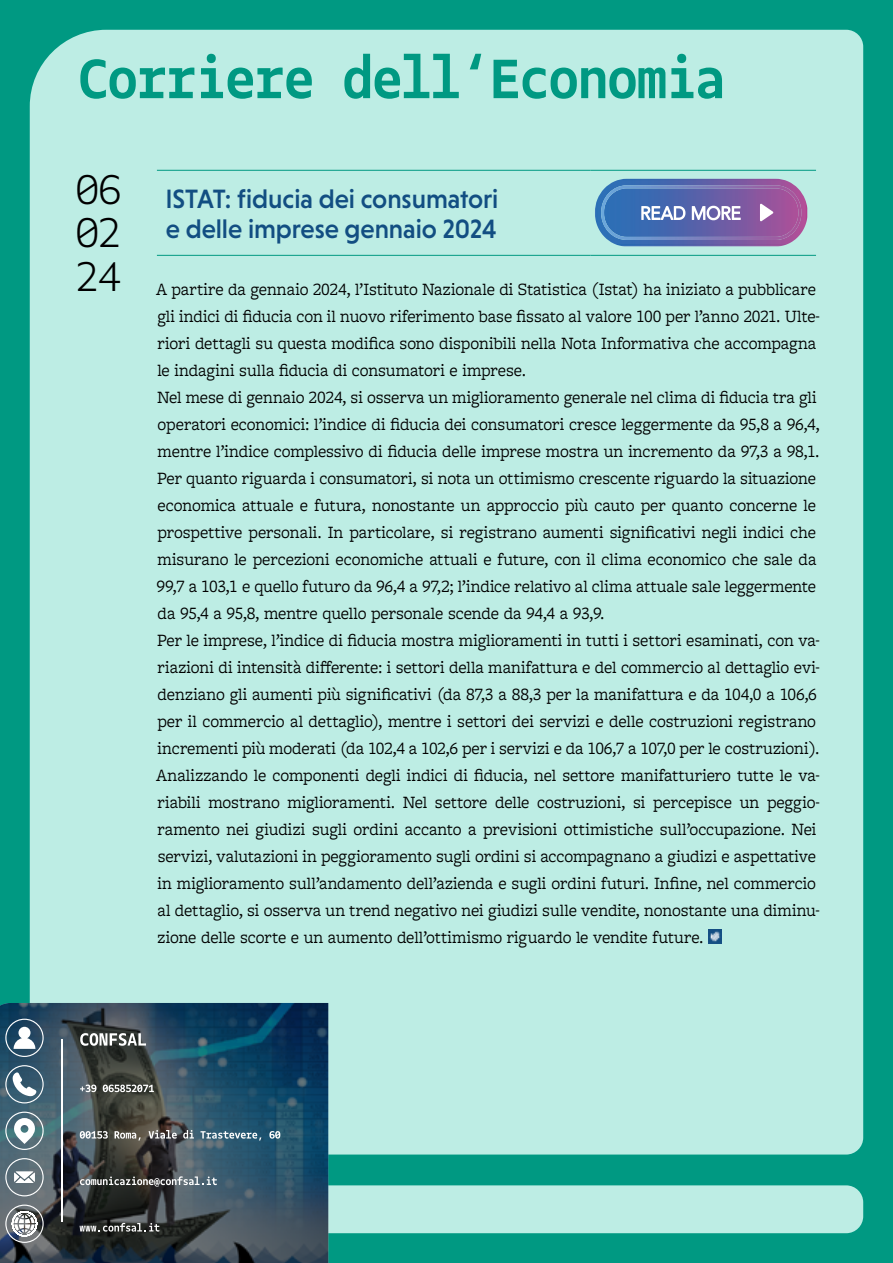
<style>
.page{position:relative;width:893px;height:1263px;background:#009982}
.page>*{position:absolute;margin:0;border:0;box-sizing:border-box;transform-origin:0 0}
.t1{font:700 60px "Gemeli Mono";letter-spacing:-.01em;color:#009982}
._4_DATA{font:300 45px "Gemeli Mono";color:#000}
._1_Titolo_Norma{font:500 27px/30px "Niveau Grotesk";letter-spacing:-.005em;color:#124e82}
._2_Testo_Norma{font:18px/27px "Freight Macro Pro";letter-spacing:-.005em;color:#000}
</style>
<div class="page">
<div style="left:30px;top:30px;width:833px;height:1124px;background:#bdede4"></div>
<hr style="left:157px;top:170px;width:434px;height:1px;background:#009982">
<hr style="left:591px;top:170px;width:225px;height:1px;background:#009982">
<hr style="left:157px;top:255px;width:434px;height:1px;background:#009982">
<hr style="left:591px;top:255px;width:225px;height:1px;background:#009982">
<img style="left:595px;top:179px;width:212px;height:67px">
<img style="left:601px;top:185px;width:200px;height:55px">
<svg style="left:641px;top:206px;width:44px;height:14px"></svg>
<svg style="left:692px;top:206px;width:49px;height:14px"></svg>
<svg style="left:760px;top:204px;width:13px;height:17px"></svg>
<img style="left:708px;top:930px;width:14px;height:13px">
<svg style="left:0;top:1003px;width:328px;height:260px;background:#2b495a"></svg>
<svg style="left:5px;top:1065px;width:39px;height:38px"></svg>
<svg style="left:5px;top:1019px;width:39px;height:38px"></svg>
<svg style="left:5px;top:1111px;width:39px;height:39px;background:#8299a1"></svg>
<hr style="left:61px;top:1039px;width:1px;height:183px;background:#fff">
<svg style="left:80px;top:1084px;width:16px;height:8px"></svg>
<svg style="left:103px;top:1084px;width:51px;height:8px"></svg>
<svg style="left:80px;top:1033px;width:66px;height:13px"></svg>
<svg style="left:80px;top:1131px;width:28px;height:7px"></svg>
<svg style="left:115px;top:1131px;width:26px;height:9px"></svg>
<svg style="left:149px;top:1130px;width:28px;height:8px"></svg>
<svg style="left:183px;top:1130px;width:11px;height:8px"></svg>
<svg style="left:200px;top:1131px;width:61px;height:9px"></svg>
<svg style="left:269px;top:1131px;width:11px;height:7px"></svg>
<svg style="left:5px;top:1158px;width:858px;height:85px"></svg>
<h1 class="t1" style="left:78px;top:37px;width:649px">Corriere dell‘Economia</h1>
<p class="_4_DATA" style="left:76px;top:158px;width:46px">06</p>
<p class="_4_DATA" style="left:76px;top:202px;width:46px">02</p>
<p class="_4_DATA" style="left:76px;top:245px;width:46px">24</p>
<p class="_1_Titolo_Norma" style="left:165px;top:184px;width:335px">ISTAT: fiducia dei consumatori e delle imprese gennaio 2024</p>
<p class="_2_Testo_Norma" style="left:156px;top:275px;width:665px">A partire da gennaio 2024, l’Istituto Nazionale di Statistica (Istat) ha iniziato a pubblicare gli indici di fiducia con il nuovo riferimento base fissato al valore 100 per l’anno 2021. Ulte&shy;riori dettagli su questa modifica sono disponibili nella Nota Informativa che accompagna le indagini sulla fiducia di consumatori e imprese.</p>
<p class="_2_Testo_Norma" style="left:157px;top:383px;width:665px">Nel mese di gennaio 2024, si osserva un miglioramento generale nel clima di fiducia tra gli operatori economici: l’indice di fiducia dei consumatori cresce leggermente da 95,8 a 96,4, mentre l’indice complessivo di fiducia delle imprese mostra un incremento da 97,3 a 98,1.<br>Per quanto riguarda i consumatori, si nota un ottimismo crescente riguardo la situazione economica attuale e futura, nonostante un approccio più cauto per quanto concerne le prospettive personali. In particolare, si registrano aumenti significativi negli indici che misurano le percezioni economiche attuali e future, con il clima economico che sale da 99,7 a 103,1 e quello futuro da 96,4 a 97,2; l’indice relativo al clima attuale sale leggermente da 95,4 a 95,8, mentre quello personale scende da 94,4 a 93,9.</p>
<p class="_2_Testo_Norma" style="left:157px;top:626px;width:664px">Per le imprese, l’indice di fiducia mostra miglioramenti in tutti i settori esaminati, con va&shy;riazioni di intensità differente: i settori della manifattura e del commercio al dettaglio evi&shy;denziano gli aumenti più significativi (da 87,3 a 88,3 per la manifattura e da 104,0 a 106,6 per il commercio al dettaglio), mentre i settori dei servizi e delle costruzioni registrano incrementi più moderati (da 102,4 a 102,6 per i servizi e da 106,7 a 107,0 per le costruzioni).</p>
<p class="_2_Testo_Norma" style="left:156px;top:761px;width:665px">Analizzando le componenti degli indici di fiducia, nel settore manifatturiero tutte le va&shy;riabili mostrano miglioramenti. Nel settore delle costruzioni, si percepisce un peggio&shy;ramento nei giudizi sugli ordini accanto a previsioni ottimistiche sull’occupazione. Nei servizi, valutazioni in peggioramento sugli ordini si accompagnano a giudizi e aspettative in miglioramento sull’andamento dell’azienda e sugli ordini futuri. Infine, nel commercio al dettaglio, si osserva un trend negativo nei giudizi sulle vendite, nonostante una diminu&shy;zione delle scorte e un aumento dell’ottimismo riguardo le vendite future.</p>
</div>
